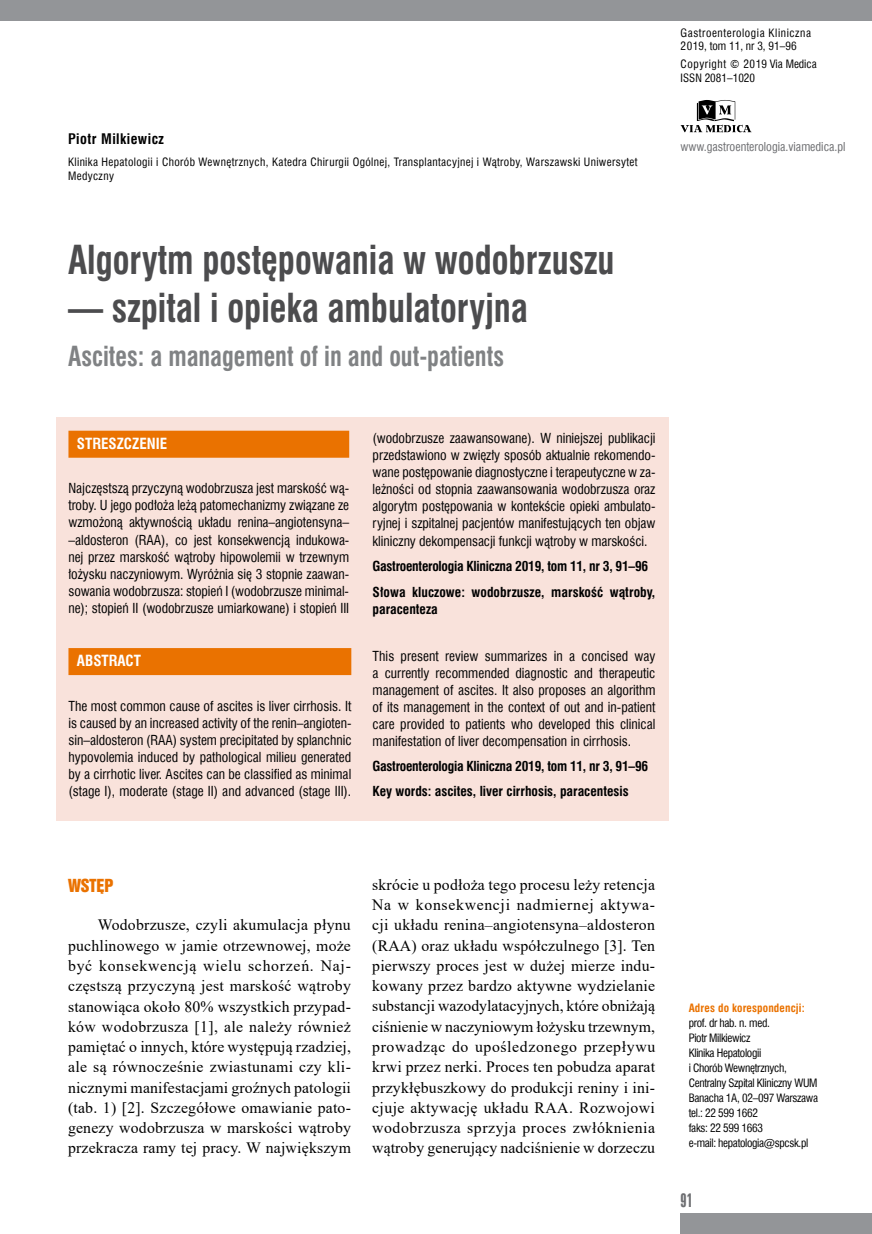
<style>
.page{position:relative;width:872px;height:1234px;background:#fff}
.page>*{position:absolute;margin:0;border:0;box-sizing:border-box;transform-origin:0 0}
.t1{font:700 39px "Swis 721 Cn EU";color:#4c4c4e;scale:.9 1}
.t2{font:700 27px "Swis 721 Cn EU";color:#808284;scale:.9 1}
.t3{font:18px "Swis 924 EU";color:#6d6e71}
.t4{font:16.5px "Swis 921 EU";color:#ea7200}
.t5{font:15.75px/20.2px "Times New Roman";letter-spacing:.01em;color:#000;text-align:justify}
.t6{font:700 15px "Swis 721 Cn EU";color:#fff}
.t7{font:700 14.25px "Swis 721 Cn EU";letter-spacing:.03em;color:#000}
.t8{font:13.5px/17.1px "Swis 721 Cn EU";color:#000;text-align:justify}
.t9{font:700 13.5px/25.5px "Swis 721 Cn EU";color:#000}
.t10{font:12px "Swis 721 Cn EU";color:#6d6e71}
.t11{font:11.25px/15px "Swis 721 Cn EU";letter-spacing:-.03em;color:#000}
.t12{font:11.25px/13.8px "Swis 721 Cn EU";letter-spacing:.03em;color:#000}
.t13{font:11.25px/13.5px "Swis 721 Cn EU";letter-spacing:.05em;color:#000}
.t14{font:11.25px/13.5px "Swis 721 Cn EU";color:#000}
.t15{font:700 11.25px "Swis 721 Cn EU";letter-spacing:.01em;color:#ea7200}
</style>
<div class="page">
<svg style="left:680px;top:100px;width:71px;height:33px"></svg>
<div style="left:680px;top:1212px;width:192px;height:21px;background:#939598"></div>
<div style="left:0;top:0;width:872px;height:21px;background:#939598"></div>
<div style="left:56px;top:417px;width:612px;height:403px;background:#f9e2db"></div>
<div style="left:68px;top:430px;width:281px;height:27px;background:#ea7200"></div>
<div style="left:68px;top:648px;width:283px;height:27px;background:#ea7200"></div>
<p class="t7" style="left:68px;top:130px;width:97px">Piotr Milkiewicz</p>
<p class="t12" style="left:68px;top:155px;width:571px">Klinika Hepatologii i Chorób Wewnętrznych, Katedra Chirurgii Ogólnej, Transplantacyjnej i Wątroby, Warszawski Uniwersytet<br>Medyczny</p>
<h1 class="t1" style="left:68px;top:237px;width:608px">Algorytm postępowania w wodobrzuszu</h1>
<h1 class="t1" style="left:68px;top:284px;width:512px">— szpital i opieka ambulatoryjna</h1>
<h2 class="t2" style="left:68px;top:339px;width:486px">Ascites: a management of in and out-patients</h2>
<p class="t6" style="left:77px;top:434px;width:92px">Streszczenie</p>
<p class="t8" style="left:68px;top:479px;width:282px">Najczęstszą przyczyną wodobrzusza jest marskość wą&shy;troby. U jego podłoża leżą patomechanizmy związane ze wzmożoną aktywnością układu renina–angiotensyna– –aldosteron (RAA), co jest konsekwencją indukowa&shy;nej przez marskość wątroby hipowolemii w trzewnym łożysku naczyniowym. Wyróżnia się 3 stopnie zaawan&shy;sowania wodobrzusza: stopień I (wodobrzusze minimal&shy;ne); stopień II (wodobrzusze umiarkowane) i stopień III</p>
<p class="t6" style="left:77px;top:652px;width:66px">Abstract</p>
<p class="t8" style="left:68px;top:696px;width:284px">The most common cause of ascites is liver cirrhosis. It is caused by an increased activity of the renin–angioten&shy;sin–aldosteron (RAA) system precipitated by splanchnic hypovolemia induced by pathological milieu generated by a cirrhotic liver. Ascites can be classified as minimal (stage I), moderate (stage II) and advanced (stage III).</p>
<p class="t8" style="left:372px;top:429px;width:284px">(wodobrzusze zaawansowane). W niniejszej publikacji przedstawiono w zwięzły sposób aktualnie rekomendo&shy;wane postępowanie diagnostyczne i terapeutyczne w za&shy;leżności od stopnia zaawansowania wodobrzusza oraz algorytm postępowania w kontekście opieki ambulato&shy;ryjnej i szpitalnej pacjentów manifestujących ten objaw kliniczny dekompensacji funkcji wątroby w marskości.</p>
<p class="t9" style="left:372px;top:554px;width:284px">Gastroenterologia Kliniczna 2019, tom 11, nr 3, 91–96<br>Słowa kluczowe: wodobrzusze, marskość wątroby,</p>
<p class="t9" style="left:372px;top:596px;width:67px">paracenteza</p>
<p class="t8" style="left:372px;top:647px;width:284px">This present review summarizes in a concised way a currently recommended diagnostic and therapeutic management of ascites. It also proposes an algorithm of its management in the context of out and in-patient care provided to patients who developed this clinical manifestation of liver decompensation in cirrhosis.</p>
<p class="t9" style="left:372px;top:753px;width:277px">Gastroenterologia Kliniczna 2019, tom 11, nr 3, 91–96<br>Key words: ascites, liver cirrhosis, paracentesis</p>
<p class="t13" style="left:680px;top:26px;width:132px">Gastroenterologia Kliniczna<br>2019, tom 11, nr 3, 91–96</p>
<p class="t14" style="left:680px;top:57px;width:138px">Copyright © 2019 Via Medica<br>ISSN 2081–1020</p>
<p class="t10" style="left:680px;top:138px;width:166px">www.gastroenterologia.viamedica.pl</p>
<p class="t4" style="left:68px;top:874px;width:47px">Wstęp</p>
<p class="t5" style="left:68px;top:914px;width:284px;text-indent:30px">Wodobrzusze, czyli akumulacja płynu puchlinowego w jamie otrzewnowej, może być konsekwencją wielu schorzeń. Naj&shy;częstszą przyczyną jest marskość wątroby stanowiąca około 80% wszystkich przypad&shy;ków wodobrzusza [1], ale należy również pamiętać o innych, które występują rzadziej, ale są równocześnie zwiastunami czy kli&shy;nicznymi manifestacjami groźnych patologii (tab. 1) [2]. Szczegółowe omawianie pato&shy;genezy wodobrzusza w marskości wątroby przekracza ramy tej pracy. W największym</p>
<p class="t5" style="left:372px;top:873px;width:284px">skrócie u podłoża tego procesu leży retencja Na w konsekwencji nadmiernej aktywa&shy;cji układu renina–angiotensyna–aldosteron (RAA) oraz układu współczulnego [3]. Ten pierwszy proces jest w dużej mierze indu&shy;kowany przez bardzo aktywne wydzielanie substancji wazodylatacyjnych, które obniżają ciśnienie w naczyniowym łożysku trzewnym, prowadząc do upośledzonego przepływu krwi przez nerki. Proces ten pobudza aparat przykłębuszkowy do produkcji reniny i ini&shy;cjuje aktywację układu RAA. Rozwojowi wodobrzusza sprzyja proces zwłóknienia wątroby generujący nadciśnienie w dorzeczu</p>
<p class="t15" style="left:688px;top:1001px;width:118px">Adres do korespondencji:</p>
<p class="t11" style="left:688px;top:1015px;width:131px">prof. dr hab. n. med.<br>Piotr Milkiewicz<br>Klinika Hepatologii<br>i Chorób Wewnętrznych,<br>Centralny Szpital Kliniczny WUM<br>Banacha 1A, 02–097 Warszawa tel.: 22 599 1662<br>faks: 22 599 1663<br>e-mail: hepatologia@spcsk.pl</p>
<h3 class="t3" style="left:680px;top:1189px;width:14px">91</h3>
</div>
